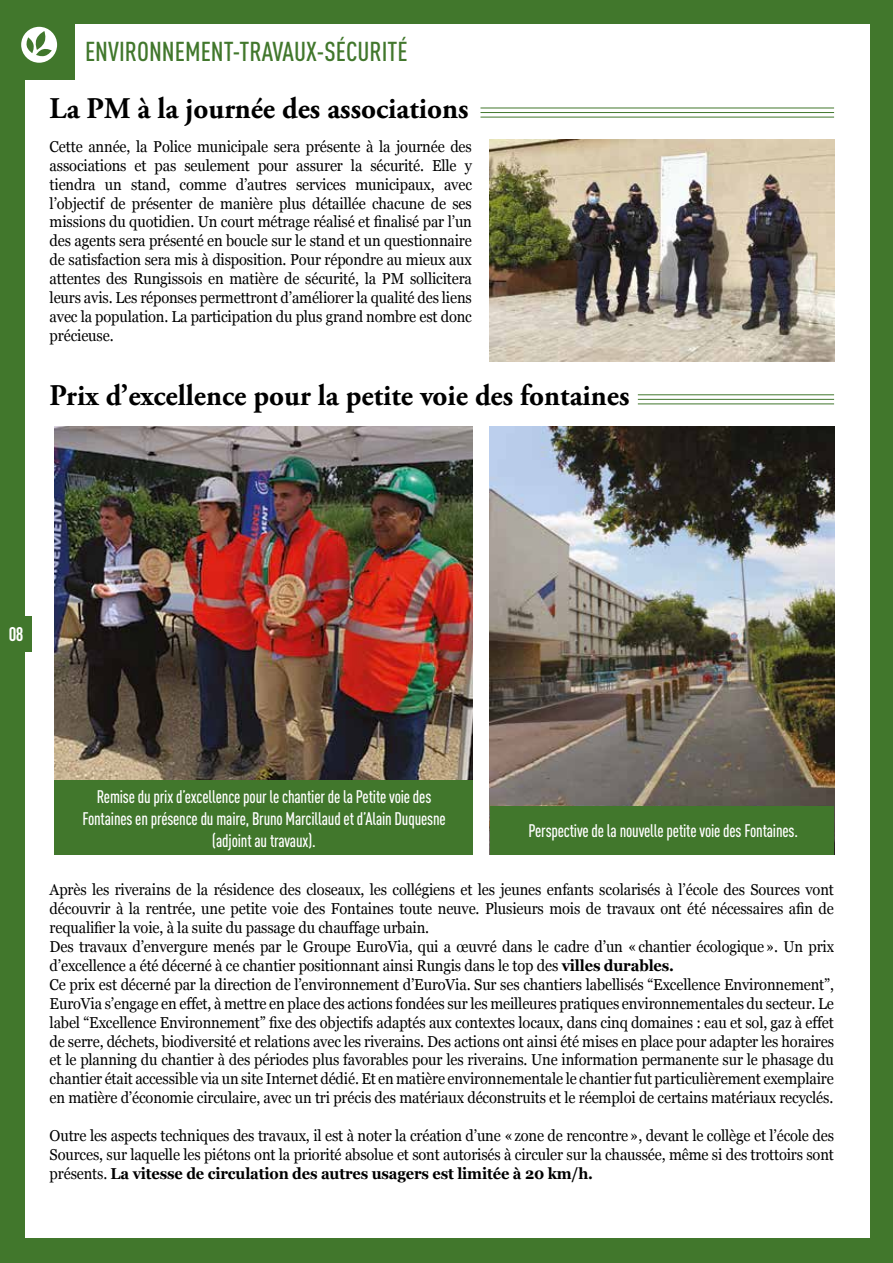
<style>
.page{position:relative;width:893px;height:1263px;background:#fff}
.page>*{position:absolute;margin:0;border:0;box-sizing:border-box;transform-origin:0 0}
.t1{font:700 30px "Adobe Garamond Pro";color:#000}
.t2{font:500 27px "DIN Cond";color:#41772c}
.t3{font:700 19.5px "DIN Cond";color:#fff}
.t4{font:500 18px/21.6px "DIN Cond";letter-spacing:-.01em;color:#fff;text-align:center;scale:.93 1}
.t5{font:15.75px/18.9px "Georgia";letter-spacing:-.01em;color:#000;text-align:justify;scale:.93 1}
.s1{font-weight:700}
</style>
<div class="page">
<img style="left:489px;top:427px;width:345px;height:428px">
<div style="left:490px;top:806px;width:343px;height:49px;background:#41772c"></div>
<div style="left:0;top:0;width:74px;height:79px;background:#41772c"></div>
<div style="left:0;top:0;width:893px;height:24px;background:#41772c"></div>
<div style="left:0;top:1239px;width:893px;height:24px;background:#41772c"></div>
<div style="left:0;top:24px;width:24px;height:1239px;background:#41772c"></div>
<div style="left:870px;top:24px;width:23px;height:1239px;background:#41772c"></div>
<div style="left:21px;top:27px;width:36px;height:36px;background:#fff;border-radius:50%"></div>
<svg style="left:26px;top:31px;width:26px;height:26px"></svg>
<hr style="left:480px;top:117px;width:354px;height:1px;background:#41772c">
<hr style="left:480px;top:112px;width:354px;height:1px;background:#41772c">
<hr style="left:480px;top:108px;width:354px;height:1px;background:#41772c">
<hr style="left:638px;top:403px;width:196px;height:1px;background:#41772c">
<hr style="left:638px;top:399px;width:196px;height:1px;background:#41772c">
<hr style="left:638px;top:394px;width:196px;height:1px;background:#41772c">
<img style="left:489px;top:140px;width:345px;height:221px">
<img style="left:54px;top:427px;width:418px;height:353px">
<div style="left:0;top:617px;width:31px;height:35px;background:#41772c"></div>
<div style="left:54px;top:780px;width:418px;height:75px;background:#41772c"></div>
<h2 class="t2" style="left:85px;top:35px;width:324px">ENVIRONNEMENT-TRAVAUX-SÉCURITÉ</h2>
<h1 class="t1" style="left:50px;top:91px;width:420px">La PM à la journée des associations</h1>
<p class="t5" style="left:50px;top:136px;width:456px">Cette année, la Police municipale sera présente à la journée des associations et pas seulement pour assurer la sécurité. Elle y tiendra un stand, comme d’autres services municipaux, avec l’objectif de présenter de manière plus détaillée chacune de ses missions du quotidien. Un court métrage réalisé et finalisé par l’un des agents sera présenté en boucle sur le stand et un questionnaire de satisfaction sera mis à disposition. Pour répondre au mieux aux attentes des Rungissois en matière de sécurité, la PM sollicitera leurs avis. Les réponses permettront d’améliorer la qualité des liens avec la population. La participation du plus grand nombre est donc précieuse.</p>
<h1 class="t1" style="left:50px;top:378px;width:581px">Prix d’excellence pour la petite voie des fontaines</h1>
<p class="t3" style="left:9px;top:622px;width:16px">08</p>
<p class="t4" style="left:82px;top:786px;width:392px">Remise du prix d’excellence pour le chantier de la Petite voie des<br>Fontaines en présence du maire, Bruno Marcillaud et d’Alain Duquesne (adjoint au travaux).</p>
<p class="t4" style="left:528px;top:820px;width:291px">Perspective de la nouvelle petite voie des Fontaines.</p>
<p class="t5" style="left:50px;top:880px;width:845px;text-align:left">Après les riverains de la résidence des closeaux, les collégiens et les jeunes enfants scolarisés à l’école des Sources vont découvrir à la rentrée, une petite voie des Fontaines toute neuve. Plusieurs mois de travaux ont été nécessaires afin de requalifier la voie, à la suite du passage du chauffage urbain.<br>Des travaux d’envergure menés par le Groupe EuroVia, qui a œuvré dans le cadre d’un «chantier écologique». Un prix d’excellence a été décerné à ce chantier positionnant ainsi Rungis dans le top des <span class="s1">villes durables.<br></span>Ce prix est décerné par la direction de l’environnement d’EuroVia. Sur ses chantiers labellisés “Excellence Environnement”, EuroVia s’engage en effet, à mettre en place des actions fondées sur les meilleures pratiques environnementales du secteur. Le label “Excellence Environnement” fixe des objectifs adaptés aux contextes locaux, dans cinq domaines : eau et sol, gaz à effet de serre, déchets, biodiversité et relations avec les riverains. Des actions ont ainsi été mises en place pour adapter les horaires et le planning du chantier à des périodes plus favorables pour les riverains. Une information permanente sur le phasage du chantier était accessible via un site Internet dédié. Et en matière environnementale le chantier fut particulièrement exemplaire en matière d’économie circulaire, avec un tri précis des matériaux déconstruits et le réemploi de certains matériaux recyclés.</p>
<p class="t5" style="left:50px;top:1125px;width:845px">Outre les aspects techniques des travaux, il est à noter la création d’une «zone de rencontre», devant le collège et l’école des Sources, sur laquelle les piétons ont la priorité absolue et sont autorisés à circuler sur la chaussée, même si des trottoirs sont présents. <span class="s1">La vitesse de circulation des autres usagers est limitée à 20 km/h.</span></p>
</div>
